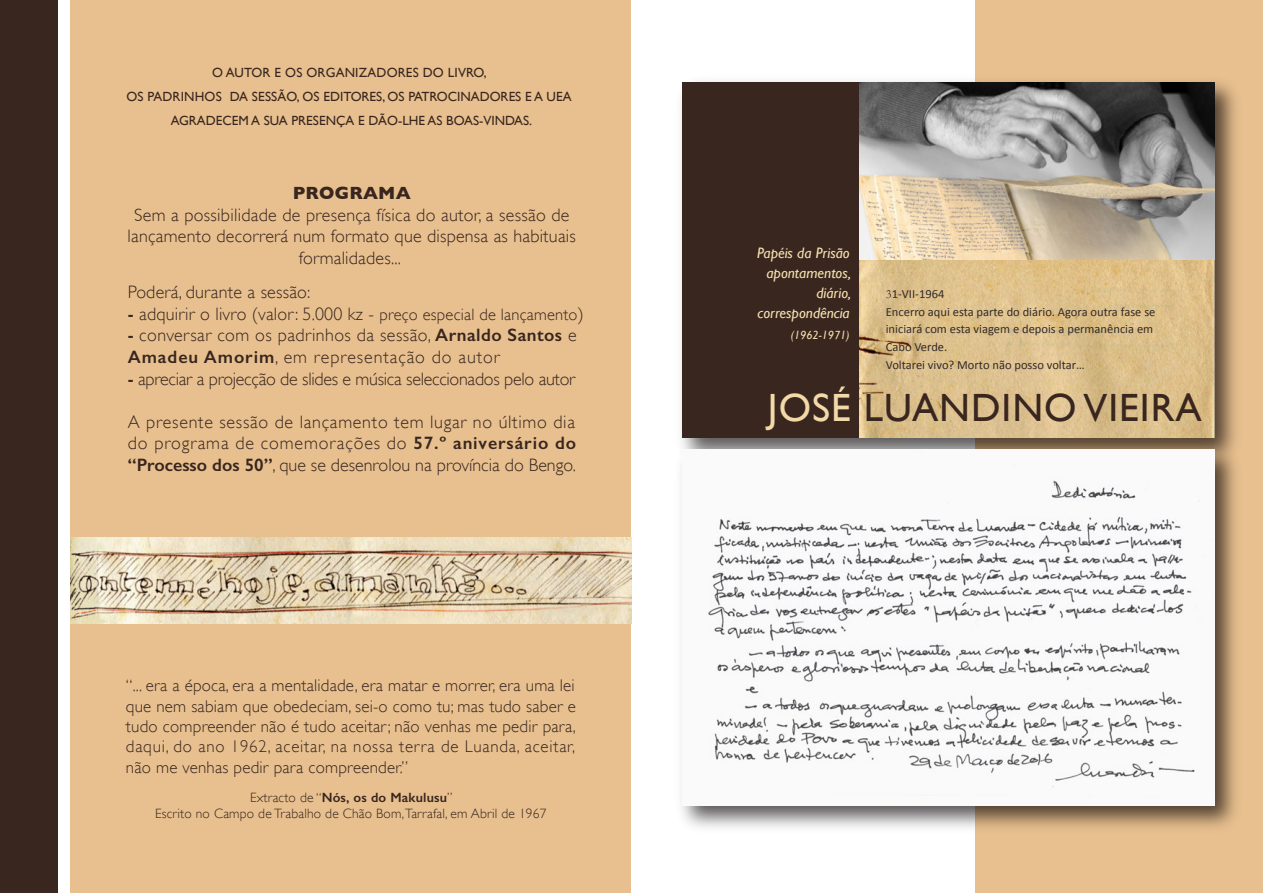
<style>
.page{position:relative;width:1263px;height:893px;background:#fff}
.page>*{position:absolute;margin:0;border:0;box-sizing:border-box;transform-origin:0 0}
.t1{font:39.45px "Gill Sans";letter-spacing:.025em;color:#38261f}
.t2{font:300 18px/21.6px "Gill Sans";letter-spacing:.01em;color:#38261f}
.t3{font:300 18px "Gill Sans";letter-spacing:-.015em;color:#38261f}
.t4{font:700 18px "Gill Sans";letter-spacing:.01em;color:#38261f}
.t5{font:300 16.95px/20.2px "Gill Sans";letter-spacing:.01em;color:#38261f;text-align:justify}
.t6{font:italic 15.15px/20.2px "Gill Sans";color:#f8e1af;text-align:right}
.t7{font:300 13.5px/16.2px "Gill Sans";letter-spacing:.01em;color:#38261f;text-align:center}
.t8{font:13.35px/23.5px "Gill Sans";color:#38261f;text-align:center}
.t9{font:12.45px/17.5px "Calibri";color:#332b28}
.t10{font:italic 11.85px "Gill Sans";color:#f8e1af}
.s1{font-weight:600}
.s2{font-size:16.5px}
.s3{font-family:"Garamond"}
.s4{color:#f3d8a8}
</style>
<div class="page">
<div style="left:71px;top:0;width:560px;height:893px;background:#e8c08f"></div>
<div style="left:976px;top:0;width:287px;height:893px;background:#e8c08f"></div>
<div style="left:0;top:0;width:57px;height:893px;background:#38261f"></div>
<img style="left:681px;top:71px;width:555px;height:367px">
<img style="left:858px;top:260px;width:356px;height:178px">
<img style="left:858px;top:83px;width:356px;height:177px">
<div style="left:682px;top:83px;width:176px;height:355px;background:#38261f"></div>
<img style="left:681px;top:438px;width:555px;height:400px">
<img style="left:682px;top:450px;width:532px;height:355px">
<img style="left:71px;top:537px;width:560px;height:87px">
<p class="t8" style="left:126px;top:61px;width:447px">O AUTOR E OS ORGANIZADORES DO LIVRO,<br>OS PADRINHOS DA SESSÃO, OS EDITORES, OS PATROCINADORES E A UEA<br>AGRADECEM A SUA PRESENÇA E DÃO-LHE AS BOAS-VINDAS.</p>
<p class="t4" style="left:293px;top:182px;width:119px">PROGRAMA</p>
<p class="t2" style="left:128px;top:203px;width:450px;text-align:center">Sem a possibilidade de presença física do autor, a sessão de lançamento decorrerá num formato que dispensa as habituais formalidades...</p>
<p class="t2" style="left:128px;top:281px;width:184px">Poderá, durante a sessão:</p>
<p class="t2" style="left:128px;top:302px;width:457px"><span class="s1">-</span> adquirir o livro (valor: 5.000 kz - <span class="s2">preço especial de lançamento</span>)</p>
<p class="t2" style="left:128px;top:324px;width:450px"><span class="s1">-</span> conversar com os padrinhos da sessão, <span class="s1">Arnaldo Santos</span> e<br><span class="s1">Amadeu Amorim</span>, em representação do autor</p>
<p class="t3" style="left:128px;top:365px;width:449px"><span class="s1">-</span> apreciar a projecção de slides e música seleccionados pelo autor</p>
<p class="t2" style="left:128px;top:410px;width:450px;text-align:justify">A presente sessão de lançamento tem lugar no último dia do programa de comemorações do <span class="s1">57.º aniversário do “Processo dos 50”</span>, que se desenrolou na província do Bengo.</p>
<p class="t5" style="left:126px;top:675px;width:451px">“... era a época, era a mentalidade, era matar e morrer, era uma lei que nem sabiam que obedeciam, sei-o como tu; mas tudo saber e tudo compreender não é tudo aceitar; não venhas me pedir para, daqui, do ano 1962, aceitar, na nossa terra de Luanda, aceitar, não me venhas pedir para compreender.”</p>
<p class="t7" style="left:155px;top:789px;width:393px">Extracto de “<span class="s1">Nós, os do Makulusu</span>”<br>Escrito no Campo de Trabalho de Chão Bom, Tarrafal, em Abril de 1967</p>
<p class="t6" style="left:757px;top:242px;width:95px">Papéis da Prisão apontamentos, diário, correspondência</p>
<p class="t10" style="left:791px;top:328px;width:61px">(1962-1971)</p>
<p class="t9" style="left:886px;top:285px;width:271px"><span class="s3">3</span>1-VII-1964<br>Encerro aqui esta parte do diário. Agora outra fase se iniciará com esta viagem e depois a permanência em Cabo Verde.<br>Voltarei vivo? Morto não posso voltar…</p>
<h1 class="t1" style="left:768px;top:384px;width:435px"><span class="s4">JOSÉ</span> LUANDINO VIEIRA</h1>
</div>
